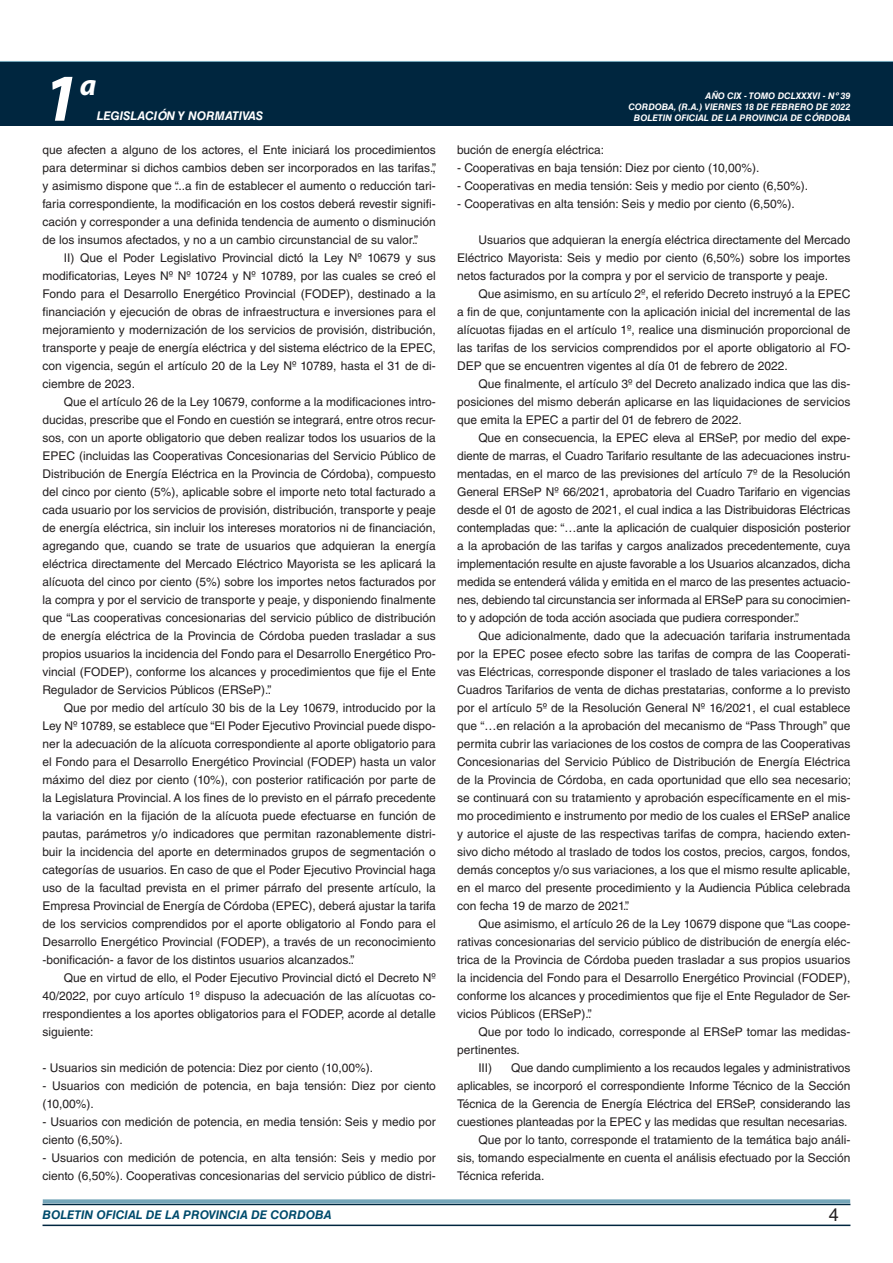
<style>
.page{position:relative;width:893px;height:1263px;background:#fff}
.page>*{position:absolute;margin:0;border:0;box-sizing:border-box;transform-origin:0 0}
.t1{font:italic 700 67.5px "Myriad Pro";color:#fff}
.t2{font:italic 700 30px "Myriad Pro";color:#fff}
.t3{font:18px "Helvetica LT Std";color:#231f20}
.TEXTO_BASE{font:12px/18px "Helvetica LT Std";color:#231f20;text-align:justify}
.t4{font:italic 700 12px "Helvetica LT Std";color:#004b6c}
.t5{font:italic 700 12px "Helvetica LT Std";color:#fff}
.t6{font:italic 700 9px/10.8px "Helvetica LT Std";color:#fff;text-align:right}
</style>
<div class="page">
<div style="left:0;top:61px;width:893px;height:6px;background:#73a5b8"></div>
<div style="left:0;top:62px;width:893px;height:64px;background:#00263f"></div>
<hr style="left:43px;top:1224px;width:807px;height:2px;background:#00263f">
<div style="left:42px;top:1198px;width:809px;height:8px;background:#fff;opacity:.75"></div>
<h1 class="t1" style="left:43px;top:54px;width:38px">1</h1>
<h2 class="t2" style="left:80px;top:66px;width:18px">a</h2>
<p class="t5" style="left:97px;top:109px;width:168px">LEGISLACIÓN Y NORMATIVAS</p>
<p class="TEXTO_BASE" style="left:43px;top:141px;width:395px">que afecten a alguno de los actores, el Ente iniciará los procedimientos para determinar si dichos cambios deben ser incorporados en las tarifas.”, y asimismo dispone que “...a fin de establecer el aumento o reducción tari&shy;faria correspondiente, la modificación en los costos deberá revestir signifi&shy;cación y corresponder a una definida tendencia de aumento o disminución de los insumos afectados, y no a un cambio circunstancial de su valor.”.</p>
<p class="TEXTO_BASE" style="left:43px;top:249px;width:395px;text-indent:21px">II) Que el Poder Legislativo Provincial dictó la Ley Nº 10679 y sus modificatorias, Leyes Nº Nº 10724 y Nº 10789, por las cuales se creó el Fondo para el Desarrollo Energético Provincial (FODEP), destinado a la financiación y ejecución de obras de infraestructura e inversiones para el mejoramiento y modernización de los servicios de provisión, distribución, transporte y peaje de energía eléctrica y del sistema eléctrico de la EPEC, con vigencia, según el artículo 20 de la Ley Nº 10789, hasta el 31 de di&shy;ciembre de 2023.</p>
<p class="TEXTO_BASE" style="left:43px;top:393px;width:395px;text-indent:21px">Que el artículo 26 de la Ley 10679, conforme a la modificaciones intro&shy;ducidas, prescribe que el Fondo en cuestión se integrará, entre otros recur&shy;sos, con un aporte obligatorio que deben realizar todos los usuarios de la EPEC (incluidas las Cooperativas Concesionarias del Servicio Público de Distribución de Energía Eléctrica en la Provincia de Córdoba), compuesto del cinco por ciento (5%), aplicable sobre el importe neto total facturado a cada usuario por los servicios de provisión, distribución, transporte y peaje de energía eléctrica, sin incluir los intereses moratorios ni de financiación, agregando que, cuando se trate de usuarios que adquieran la energía eléctrica directamente del Mercado Eléctrico Mayorista se les aplicará la alícuota del cinco por ciento (5%) sobre los importes netos facturados por la compra y por el servicio de transporte y peaje, y disponiendo finalmente que “Las cooperativas concesionarias del servicio público de distribución de energía eléctrica de la Provincia de Córdoba pueden trasladar a sus propios usuarios la incidencia del Fondo para el Desarrollo Energético Pro&shy;vincial (FODEP), conforme los alcances y procedimientos que fije el Ente Regulador de Servicios Públicos (ERSeP).”.</p>
<p class="TEXTO_BASE" style="left:43px;top:699px;width:395px;text-indent:21px">Que por medio del artículo 30 bis de la Ley 10679, introducido por la Ley Nº 10789, se establece que “El Poder Ejecutivo Provincial puede dispo&shy;ner la adecuación de la alícuota correspondiente al aporte obligatorio para el Fondo para el Desarrollo Energético Provincial (FODEP) hasta un valor máximo del diez por ciento (10%), con posterior ratificación por parte de la Legislatura Provincial. A los fines de lo previsto en el párrafo precedente la variación en la fijación de la alícuota puede efectuarse en función de pautas, parámetros y/o indicadores que permitan razonablemente distri&shy;buir la incidencia del aporte en determinados grupos de segmentación o categorías de usuarios. En caso de que el Poder Ejecutivo Provincial haga uso de la facultad prevista en el primer párrafo del presente artículo, la Empresa Provincial de Energía de Córdoba (EPEC), deberá ajustar la tarifa de los servicios comprendidos por el aporte obligatorio al Fondo para el Desarrollo Energético Provincial (FODEP), a través de un reconocimiento -bonificación- a favor de los distintos usuarios alcanzados.”.</p>
<p class="TEXTO_BASE" style="left:43px;top:969px;width:395px;text-indent:21px">Que en virtud de ello, el Poder Ejecutivo Provincial dictó el Decreto Nº 40/2022, por cuyo artículo 1º dispuso la adecuación de las alícuotas co&shy;rrespondientes a los aportes obligatorios para el FODEP, acorde al detalle siguiente:</p>
<p class="TEXTO_BASE" style="left:43px;top:1059px;width:332px">- Usuarios sin medición de potencia: Diez por ciento (10,00%).</p>
<p class="TEXTO_BASE" style="left:43px;top:1077px;width:395px">- Usuarios con medición de potencia, en baja tensión: Diez por ciento (10,00%).</p>
<p class="TEXTO_BASE" style="left:43px;top:1113px;width:395px">- Usuarios con medición de potencia, en media tensión: Seis y medio por ciento (6,50%).</p>
<p class="TEXTO_BASE" style="left:43px;top:1149px;width:395px">- Usuarios con medición de potencia, en alta tensión: Seis y medio por ciento (6,50%). Cooperativas concesionarias del servicio público de distri-</p>
<p class="t6" style="left:628px;top:91px;width:224px">AÑO CIX - TOMO DCLXXXVI - Nº 39<br>CORDOBA, (R.A.) VIERNES 18 DE FEBRERO DE 2022<br>BOLETIN OFICIAL DE LA PROVINCIA DE CÓRDOBA</p>
<p class="TEXTO_BASE" style="left:457px;top:141px;width:149px">bución de energía eléctrica:</p>
<p class="TEXTO_BASE" style="left:457px;top:159px;width:304px">- Cooperativas en baja tensión: Diez por ciento (10,00%).</p>
<p class="TEXTO_BASE" style="left:457px;top:177px;width:353px">- Cooperativas en media tensión: Seis y medio por ciento (6,50%).</p>
<p class="TEXTO_BASE" style="left:457px;top:195px;width:339px">- Cooperativas en alta tensión: Seis y medio por ciento (6,50%).</p>
<p class="TEXTO_BASE" style="left:457px;top:231px;width:395px;text-indent:21px">Usuarios que adquieran la energía eléctrica directamente del Mercado Eléctrico Mayorista: Seis y medio por ciento (6,50%) sobre los importes netos facturados por la compra y por el servicio de transporte y peaje.</p>
<p class="TEXTO_BASE" style="left:457px;top:285px;width:395px;text-indent:21px">Que asimismo, en su artículo 2º, el referido Decreto instruyó a la EPEC a fin de que, conjuntamente con la aplicación inicial del incremental de las alícuotas fijadas en el artículo 1º, realice una disminución proporcional de las tarifas de los servicios comprendidos por el aporte obligatorio al FO-DEP que se encuentren vigentes al día 01 de febrero de 2022.</p>
<p class="TEXTO_BASE" style="left:457px;top:375px;width:395px;text-indent:21px">Que finalmente, el artículo 3º del Decreto analizado indica que las dis&shy;posiciones del mismo deberán aplicarse en las liquidaciones de servicios que emita la EPEC a partir del 01 de febrero de 2022.</p>
<p class="TEXTO_BASE" style="left:457px;top:429px;width:395px;text-indent:21px">Que en consecuencia, la EPEC eleva al ERSeP, por medio del expe&shy;diente de marras, el Cuadro Tarifario resultante de las adecuaciones instru&shy;mentadas, en el marco de las previsiones del artículo 7º de la Resolución General ERSeP Nº 66/2021, aprobatoria del Cuadro Tarifario en vigencias desde el 01 de agosto de 2021, el cual indica a las Distribuidoras Eléctricas contempladas que: “…ante la aplicación de cualquier disposición posterior a la aprobación de las tarifas y cargos analizados precedentemente, cuya implementación resulte en ajuste favorable a los Usuarios alcanzados, dicha medida se entenderá válida y emitida en el marco de las presentes actuacio&shy;nes, debiendo tal circunstancia ser informada al ERSeP para su conocimien&shy;to y adopción de toda acción asociada que pudiera corresponder.”.</p>
<p class="TEXTO_BASE" style="left:457px;top:627px;width:395px;text-indent:21px">Que adicionalmente, dado que la adecuación tarifaria instrumentada por la EPEC posee efecto sobre las tarifas de compra de las Cooperati&shy;vas Eléctricas, corresponde disponer el traslado de tales variaciones a los Cuadros Tarifarios de venta de dichas prestatarias, conforme a lo previsto por el artículo 5º de la Resolución General Nº 16/2021, el cual establece que “…en relación a la aprobación del mecanismo de “Pass Through” que permita cubrir las variaciones de los costos de compra de las Cooperativas Concesionarias del Servicio Público de Distribución de Energía Eléctrica de la Provincia de Córdoba, en cada oportunidad que ello sea necesario; se continuará con su tratamiento y aprobación específicamente en el mis&shy;mo procedimiento e instrumento por medio de los cuales el ERSeP analice y autorice el ajuste de las respectivas tarifas de compra, haciendo exten&shy;sivo dicho método al traslado de todos los costos, precios, cargos, fondos, demás conceptos y/o sus variaciones, a los que el mismo resulte aplicable, en el marco del presente procedimiento y la Audiencia Pública celebrada con fecha 19 de marzo de 2021.”.</p>
<p class="TEXTO_BASE" style="left:457px;top:915px;width:395px;text-indent:21px">Que asimismo, el artículo 26 de la Ley 10679 dispone que “Las coope&shy;rativas concesionarias del servicio público de distribución de energía eléc&shy;trica de la Provincia de Córdoba pueden trasladar a sus propios usuarios la incidencia del Fondo para el Desarrollo Energético Provincial (FODEP), conforme los alcances y procedimientos que fije el Ente Regulador de Ser&shy;vicios Públicos (ERSeP).”.</p>
<p class="TEXTO_BASE" style="left:457px;top:1023px;width:395px;text-indent:21px">Que por todo lo indicado, corresponde al ERSeP tomar las medidas&shy;pertinentes.</p>
<p class="TEXTO_BASE" style="left:478px;top:1059px;width:15px">III)</p>
<p class="TEXTO_BASE" style="left:457px;top:1059px;width:395px;text-indent:54px">Que dando cumplimiento a los recaudos legales y administrativos aplicables, se incorporó el correspondiente Informe Técnico de la Sección Técnica de la Gerencia de Energía Eléctrica del ERSeP, considerando las cuestiones planteadas por la EPEC y las medidas que resultan necesarias.</p>
<p class="TEXTO_BASE" style="left:457px;top:1131px;width:395px;text-indent:21px">Que por lo tanto, corresponde el tratamiento de la temática bajo análi&shy;sis, tomando especialmente en cuenta el análisis efectuado por la Sección Técnica referida.</p>
<p class="t4" style="left:43px;top:1208px;width:290px">BOLETIN OFICIAL DE LA PROVINCIA DE CORDOBA</p>
<h3 class="t3" style="left:829px;top:1204px;width:12px">4</h3>
</div>
